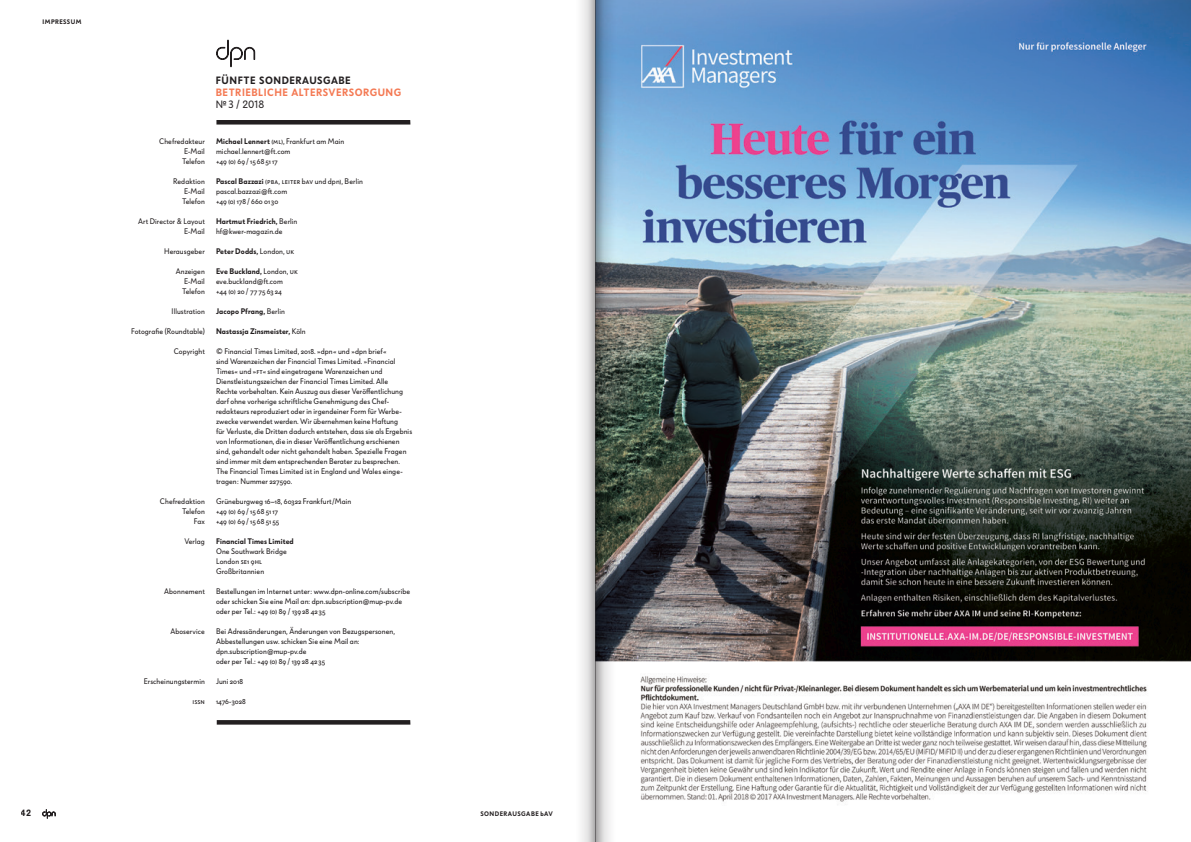
<style>
.page{position:relative;width:1191px;height:842px;background:#fff}
.page>*{position:absolute;margin:0;border:0;box-sizing:border-box;transform-origin:0 0}
.t1{font:600 10.5px "Bauer Grotesk Pro";letter-spacing:.05em;color:#f47953}
.t2{font:600 10.5px "Bauer Grotesk Pro";letter-spacing:.05em;color:#231f20}
.t3{font:10.5px "Bauer Grotesk Pro";color:#231f20}
.t4{font:600 9px "Bauer Grotesk Pro";color:#231f20}
.t5{font:8px/10px "Bauer Grotesk Pro";letter-spacing:.01em;color:#231f20}
.t6{font:600 8px "Bauer Grotesk Pro";letter-spacing:.015em;color:#231f20}
.t7{font:600 6.5px "Bauer Grotesk Pro";letter-spacing:.07em;color:#231f20}
.s1{font-weight:600}
.s2{font-weight:400}
</style>
<div class="page">
<div style="left:216px;top:120px;width:194px;height:5px;background:#231f20"></div>
<div style="left:217px;top:720px;width:193px;height:5px;background:#231f20"></div>
<svg style="left:42px;top:809px;width:14px;height:10px"></svg>
<svg style="left:216px;top:39px;width:40px;height:29px"></svg>
<img style="left:616px;top:0;width:575px;height:802px">
<div style="left:574px;top:0;width:21px;height:842px;background:#f6f6f6"></div>
<svg style="left:604px;top:0;width:12px;height:842px;background:#80919a"></svg>
<svg style="left:587px;top:0;width:8px;height:842px;background:#cdcccc"></svg>
<svg style="left:595px;top:0;width:9px;height:842px;background:#647076"></svg>
<p class="t7" style="left:43px;top:17px;width:40px">IMPRESSUM</p>
<h1 class="t2" style="left:216px;top:72px;width:136px">FÜNFTE SONDERAUSGABE</h1>
<h1 class="t1" style="left:216px;top:84px;width:187px">BETRIEBLICHE ALTERSVERSORGUNG</h1>
<h1 class="t3" style="left:216px;top:96px;width:50px">№ 3 / 2018</h1>
<p class="t5" style="left:182px;top:136px;width:24px;text-align:justify;text-indent:-23px">Chefredakteur E-Mail Telefon</p>
<p class="t5" style="left:182px;top:176px;width:24px;text-align:justify;text-indent:-9px">Redaktion E-Mail Telefon</p>
<p class="t5" style="left:138px;top:216px;width:68px;text-align:right">Art Director &amp; Layout<br>E-Mail</p>
<p class="t5" style="left:164px;top:246px;width:42px">Herausgeber</p>
<p class="t5" style="left:182px;top:266px;width:24px;text-align:justify;text-indent:-7px">Anzeigen E-Mail Telefon</p>
<p class="t5" style="left:172px;top:306px;width:35px">Illustration</p>
<p class="t5" style="left:131px;top:326px;width:75px">Fotografie (Roundtable)</p>
<p class="t5" style="left:174px;top:346px;width:33px">Copyright</p>
<p class="t5" style="left:160px;top:496px;width:46px;text-align:right">Chefredaktion<br>Telefon<br>Fax</p>
<p class="t5" style="left:185px;top:536px;width:22px">Verlag</p>
<p class="t5" style="left:164px;top:586px;width:42px">Abonnement</p>
<p class="t5" style="left:170px;top:626px;width:36px">Aboservice</p>
<p class="t5" style="left:144px;top:676px;width:62px">Erscheinungstermin</p>
<p class="t5" style="left:192px;top:696px;width:14px">issn</p>
<p class="t5" style="left:216px;top:136px;width:130px"><span class="s1">Michael Lennert</span> (ml), Frankfurt am Main michael.lennert@ft.com<br>+49 (0) 69 /15 68 51 17</p>
<p class="t5" style="left:216px;top:176px;width:148px"><span class="s1">Pascal Bazzazi</span> (pba, leiter bav und dpn), Berlin pascal.bazzazi@ft.com<br>+49 (0) 178 / 660 0130</p>
<p class="t5" style="left:216px;top:216px;width:83px"><span class="s1">Hartmut Friedrich,</span> Berlin hf@kwer-magazin.de</p>
<p class="t6" style="left:216px;top:245px;width:80px">Peter Dodds, <span class="s2">London, uk</span></p>
<p class="t5" style="left:216px;top:266px;width:83px"><span class="s1">Eve Buckland,</span> London, uk eve.buckland@ft.com<br>+44 (0) 20 / 77 75 63 24</p>
<p class="t6" style="left:216px;top:305px;width:70px">Jacopo Pfrang, <span class="s2">Berlin</span></p>
<p class="t6" style="left:216px;top:325px;width:91px">Nastassja Zinsmeister, <span class="s2">Köln</span></p>
<p class="t5" style="left:216px;top:346px;width:198px">© Financial Times Limited, 2018. »dpn« und »dpn brief«<br>sind Warenzeichen der Financial Times Limited. »Financial Times« und »ft« sind eingetragene Warenzeichen und Dienstleistungszeichen der Financial Times Limited. Alle<br>Rechte vorbehalten. Kein Auszug aus dieser Veröffentlichung darf ohne vorherige schriftliche Genehmigung des Chef&shy;redakteurs reproduziert oder in irgendeiner Form für Werbe&shy;zwecke verwendet werden. Wir übernehmen keine Haftung<br>für Verluste, die Dritten dadurch entstehen, dass sie als Ergebnis von Informationen, die in dieser Veröffentlichung erschienen sind, gehandelt oder nicht gehandelt haben. Spezielle Fragen sind immer mit dem entsprechenden Berater zu besprechen.<br>The Financial Times Limited ist in England und Wales einge&shy;tragen: Nummer 227590.</p>
<p class="t5" style="left:216px;top:496px;width:137px">Grüneburgweg 16–18, 60322 Frankfurt/Main +49 (0) 69 /15 68 51 17<br>+49 (0) 69 /15 68 51 55</p>
<p class="t6" style="left:216px;top:535px;width:79px">Financial Times Limited</p>
<p class="t5" style="left:216px;top:546px;width:72px">One Southwark Bridge<br>London se1 9hl<br>Großbritannien</p>
<p class="t5" style="left:216px;top:586px;width:196px">Bestellungen im Internet unter: www.dpn-online.com/subscribe oder schicken Sie eine Mail an: dpn.subscription@mup-pv.de oder per Tel.: +49 (0) 89 / 139 28 42 35</p>
<p class="t5" style="left:216px;top:626px;width:180px">Bei Adressänderungen, Änderungen von Bezugspersonen, Abbestellungen usw. schicken Sie eine Mail an: dpn.subscription@mup-pv.de<br>oder per Tel.: +49 (0) 89 / 139 28 42 35</p>
<p class="t5" style="left:216px;top:676px;width:29px">Juni 2018</p>
<p class="t5" style="left:216px;top:696px;width:31px">1476-3028</p>
<p class="t4" style="left:21px;top:806px;width:12px">42</p>
<p class="t7" style="left:480px;top:809px;width:74px">SONDERAUSGABE bAV</p>
</div>
